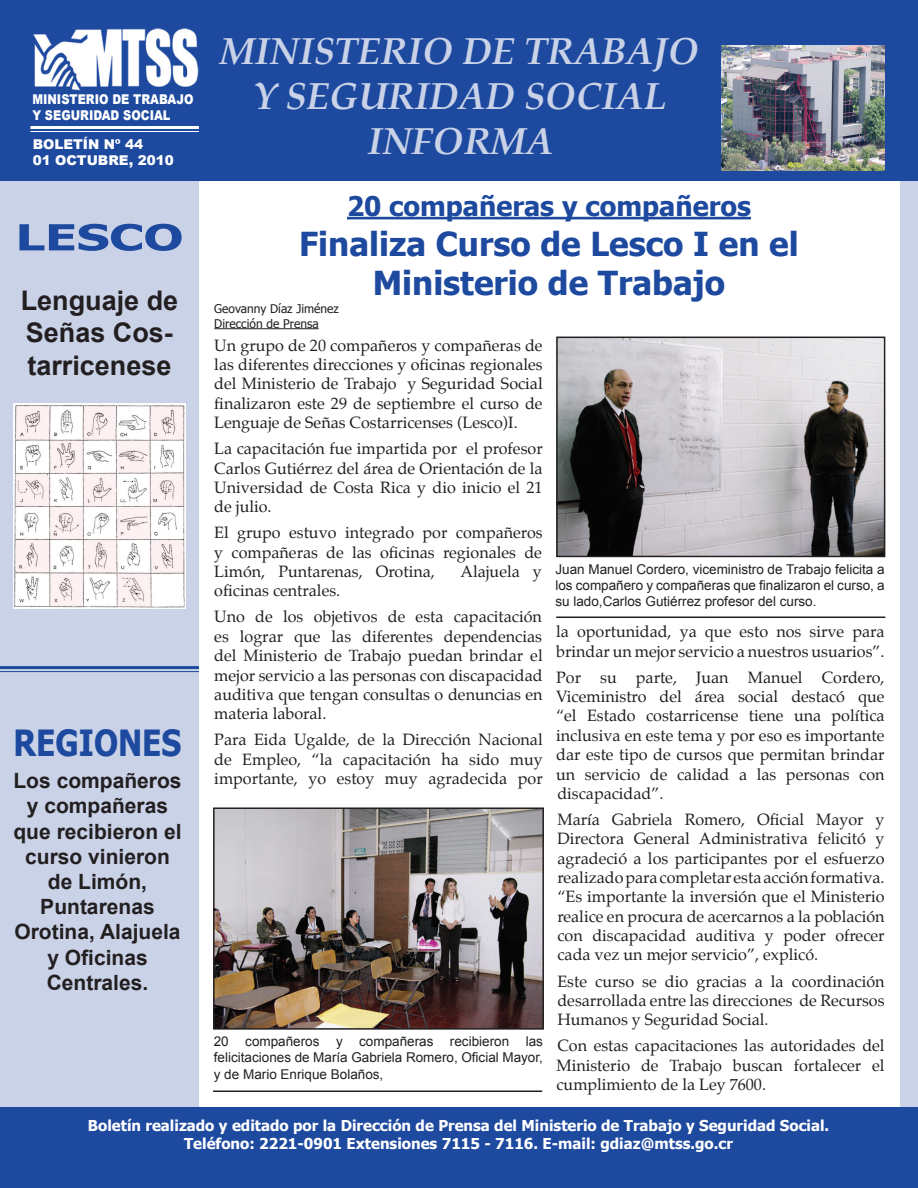
<style>
.page{position:relative;width:918px;height:1188px;background:#fff}
.page>*{position:absolute;margin:0;border:0;box-sizing:border-box;transform-origin:0 0}
.t1{font:italic 700 37.5px "Palatino";color:#c9d2e7}
.t2{font:700 36px "Tahoma";color:#1d499f;scale:.87 1}
.t3{font:700 36px "Tahoma";color:#1d499f;scale:1.43 1}
.t4{font:700 33px/39.6px "Tahoma";color:#1d499f;text-align:center}
.t5{font:700 27px/32.4px "Arial";color:#231f20}
.t6{font:700 27px "Tahoma";color:#1d499f}
.t7{font:700 21px/25.2px "Arial";color:#231f20;text-align:center}
.t8{font:16.2px/19.4px "Palatino";color:#231f20;text-align:justify}
.t9{font:700 15px/18px "Tahoma";color:#fff;text-align:center}
.t10{font:13.5px/16.2px "Arial";color:#231f20;text-align:justify}
.t11{font:900 13.5px/16.2px "Arial";color:#fff;scale:.84 1}
.t12{font:900 13.5px "Arial";color:#fff}
.t13{font:12px/15px "Tahoma";color:#231f20}
</style>
<div class="page">
<div style="left:901px;top:170px;width:17px;height:954px;background:#c9d2e7"></div>
<div style="left:0;top:164px;width:199px;height:1010px;background:#c9d2e7"></div>
<div style="left:0;top:0;width:918px;height:181px;background:#1d499f"></div>
<div style="left:0;top:1107px;width:918px;height:81px;background:#1d499f"></div>
<img style="left:33px;top:28px;width:166px;height:63px">
<hr style="left:347px;top:217px;width:404px;height:2px;background:#1d499f">
<hr style="left:214px;top:328px;width:105px;height:1px;background:#231f20">
<hr style="left:30px;top:126px;width:169px;height:3px;background:#fff">
<hr style="left:30px;top:131px;width:169px;height:1px;background:#fff">
<img style="left:559px;top:340px;width:323px;height:214px">
<div style="left:556px;top:337px;width:329px;height:220px;border:2px solid #231f20"></div>
<img style="left:722px;top:46px;width:163px;height:124px">
<hr style="left:556px;top:617px;width:329px;height:1px;background:#231f20">
<hr style="left:213px;top:1090px;width:329px;height:2px;background:#231f20">
<hr style="left:0;top:666px;width:199px;height:3px;background:#1d499f">
<hr style="left:0;top:671px;width:199px;height:1px;background:#1d499f">
<img style="left:13px;top:404px;width:173px;height:205px">
<img style="left:216px;top:810px;width:325px;height:217px">
<div style="left:213px;top:807px;width:331px;height:223px;border:2px solid #231f20"></div>
<p class="t11" style="left:32px;top:91px;width:193px">MINISTERIO DE TRABAJO<br>Y SEGURIDAD SOCIAL</p>
<p class="t12" style="left:33px;top:134px;width:22px">BOLET</p>
<p class="t12" style="left:83px;top:134px;width:62px">ÍN Nº 44</p>
<p class="t12" style="left:33px;top:151px;width:34px">01 OCTUBRE</p>
<p class="t12" style="left:129px;top:151px;width:47px">, 2010</p>
<h2 class="t3" style="left:16px;top:214px;width:23px">lesc</h2>
<h2 class="t3" style="left:144px;top:214px;width:29px">o</h2>
<h3 class="t5" style="left:21px;top:285px;width:159px">Lenguaje de<br>Señas Cos&shy;tarricenese</h3>
<h2 class="t2" style="left:14px;top:720px;width:170px">Regiones</h2>
<p class="t7" style="left:13px;top:769px;width:170px">Los compañeros y compañeras que recibieron el curso vinieron de Limón,<br>Puntarenas<br>Orotina, Alajuela y Oficinas<br>Centrales.</p>
<h1 class="t1" style="left:220px;top:21px;width:481px">MINISTERIO DE TRABAJO</h1>
<h1 class="t1" style="left:253px;top:66px;width:415px">Y SEGURIDAD SOCIAL</h1>
<h1 class="t1" style="left:368px;top:111px;width:95px">INFORMA</h1>
<h3 class="t6" style="left:347px;top:189px;width:406px">20 compañeras y compañeros</h3>
<h3 class="t4" style="left:299px;top:223px;width:501px">Finaliza Curso de Lesco I en el<br>Ministerio de Trabajo</h3>
<p class="t8" style="left:214px;top:335px;width:330px">Un grupo de 20 compañeros y compañeras de las diferentes direcciones y oficinas regionales del Ministerio de Trabajo y Seguridad Social finalizaron este 29 de septiembre el curso de Lenguaje de Señas Costarricenses (Lesco)I.</p>
<p class="t8" style="left:214px;top:439px;width:330px">La capacitación fue impartida por el profesor Carlos Gutiérrez del área de Orientación de la Universidad de Costa Rica y dio inicio el 21 de julio.</p>
<p class="t8" style="left:214px;top:523px;width:330px">El grupo estuvo integrado por compañeros y compañeras de las oficinas regionales de Limón, Puntarenas, Orotina,</p>
<p class="t13" style="left:214px;top:300px;width:126px">Geovanny Díaz Jiménez<br>Dirección de Prensa</p>
<p class="t10" style="left:555px;top:561px;width:331px">Juan Manuel Cordero, viceministro de Trabajo felicita a los compañero y compañeras que finalizaron el curso, a su lado,Carlos Gutiérrez profesor del curso.</p>
<p class="t8" style="left:461px;top:562px;width:83px">Alajuela y</p>
<p class="t8" style="left:214px;top:578px;width:329px;line-height:26.1px">oficinas centrales.<br>Uno de los objetivos de esta capacitación</p>
<p class="t8" style="left:214px;top:627px;width:330px">es lograr que las diferentes dependencias del Ministerio de Trabajo puedan brindar el mejor servicio a las personas con discapacidad auditiva que tengan consultas o denuncias en materia laboral.</p>
<p class="t8" style="left:214px;top:730px;width:330px">Para Eida Ugalde, de la Dirección Nacional de Empleo, “la capacitación ha sido muy importante, yo estoy muy agradecida por</p>
<p class="t8" style="left:556px;top:622px;width:330px">la oportunidad, ya que esto nos sirve para brindar un mejor servicio a nuestros usuarios”.</p>
<p class="t8" style="left:556px;top:667px;width:330px">Por su parte, Juan Manuel Cordero, Viceministro del área social destacó que “el Estado costarricense tiene una política inclusiva en este tema y por eso es importante dar este tipo de cursos que permitan brindar un servicio de calidad a las personas con discapacidad”.</p>
<p class="t8" style="left:557px;top:810px;width:329px">María Gabriela Romero, Oficial Mayor y Directora General Administrativa felicitó y agradeció a los participantes por el esfuerzo realizado para completar esta acción formativa. “Es importante la inversión que el Ministerio realice en procura de acercarnos a la población con discapacidad auditiva y poder ofrecer cada vez un mejor servicio”, explicó.</p>
<p class="t8" style="left:557px;top:971px;width:329px">Este curso se dio gracias a la coordinación desarrollada entre las direcciones de Recursos Humanos y Seguridad Social.</p>
<p class="t8" style="left:556px;top:1036px;width:330px">Con estas capacitaciones las autoridades del Ministerio de Trabajo buscan fortalecer el cumplimiento de la Ley 7600.</p>
<p class="t10" style="left:214px;top:1034px;width:331px">20 compañeros y compañeras recibieron las felicitaciones de María Gabriela Romero, Oficial Mayor, y de Mario Enrique Bolaños,</p>
<p class="t9" style="left:88px;top:1116px;width:743px">Boletín realizado y editado por la Dirección de Prensa del Ministerio de Trabajo y Seguridad Social.<br>Teléfono: 2221-0901 Extensiones 7115 - 7116. E-mail: gdiaz@mtss.go.cr</p>
</div>
